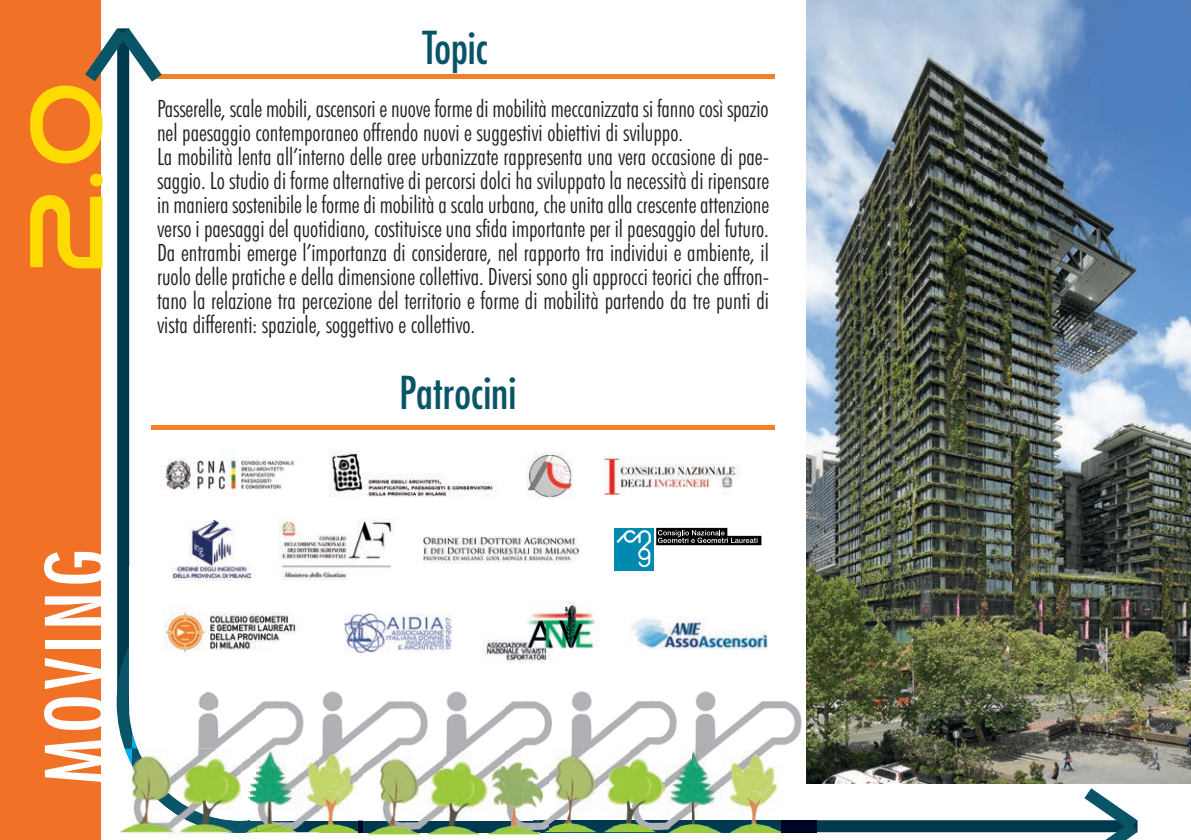
<style>
.page{position:relative;width:1191px;height:840px;background:#fff}
.page>*{position:absolute;margin:0;border:0;box-sizing:border-box;transform-origin:0 0}
.t1{font:105.6px "Good Times";color:#ffdc01}
.t2{font:condensed 83.4px "Futura";letter-spacing:.05em;color:#fff}
.t3{font:condensed 44.2px "Futura";color:#0a5468}
.t4{font:300 condensed 24px/24px "Futura BT";color:#231f20}
</style>
<div class="page">
<div style="left:151px;top:74px;width:624px;height:5px;background:#f1822a"></div>
<img style="left:806px;top:0;width:385px;height:782px">
<hr style="left:151px;top:425px;width:624px;height:4px;background:#f1822a">
<div style="left:248px;top:819px;width:889px;height:12px;background:#00384e"></div>
<div style="left:117px;top:28px;width:12px;height:683px;background:#00384e"></div>
<svg style="left:117px;top:571px;width:15px;height:177px"></svg>
<div style="left:129px;top:566px;width:283px;height:140px;background:#fff"></div>
<svg style="left:1070px;top:776px;width:80px;height:63px"></svg>
<img style="left:137px;top:692px;width:113px;height:56px">
<img style="left:132px;top:732px;width:5px;height:16px">
<img style="left:250px;top:701px;width:54px;height:49px">
<img style="left:567px;top:691px;width:249px;height:128px">
<img style="left:664px;top:831px;width:152px;height:2px">
<img style="left:806px;top:678px;width:10px;height:104px">
<img style="left:780px;top:819px;width:36px;height:12px">
<img style="left:357px;top:831px;width:86px;height:4px">
<svg style="left:357px;top:820px;width:7px;height:11px"></svg>
<img style="left:322px;top:691px;width:59px;height:129px">
<img style="left:241px;top:750px;width:116px;height:83px">
<img style="left:381px;top:691px;width:171px;height:59px">
<img style="left:120px;top:748px;width:12px;height:85px">
<img style="left:125px;top:748px;width:7px;height:17px">
<img style="left:132px;top:820px;width:109px;height:16px">
<img style="left:132px;top:748px;width:108px;height:84px">
<img style="left:257px;top:820px;width:35px;height:11px">
<img style="left:364px;top:750px;width:17px;height:85px">
<img style="left:443px;top:750px;width:63px;height:85px">
<img style="left:506px;top:750px;width:34px;height:69px">
<img style="left:506px;top:831px;width:34px;height:4px">
<img style="left:506px;top:819px;width:34px;height:12px">
<img style="left:381px;top:750px;width:62px;height:81px">
<img style="left:548px;top:819px;width:82px;height:14px">
<img style="left:630px;top:748px;width:34px;height:85px">
<img style="left:540px;top:748px;width:27px;height:71px">
<svg style="left:540px;top:819px;width:8px;height:14px"></svg>
<img style="left:665px;top:750px;width:115px;height:83px">
<div style="left:0;top:0;width:101px;height:839px;background:#f17126"></div>
<img style="left:160px;top:450px;width:135px;height:41px">
<img style="left:330px;top:450px;width:164px;height:47px">
<img style="left:527px;top:452px;width:46px;height:45px">
<img style="left:423px;top:536px;width:157px;height:27px">
<img style="left:279px;top:519px;width:115px;height:61px">
<img style="left:602px;top:456px;width:137px;height:38px">
<img style="left:172px;top:520px;width:78px;height:60px">
<img style="left:165px;top:610px;width:132px;height:43px">
<div style="left:614px;top:527px;width:40px;height:43px;background:#008aaf"></div>
<svg style="left:616px;top:527px;width:145px;height:40px"></svg>
<img style="left:344px;top:613px;width:107px;height:39px">
<img style="left:483px;top:601px;width:114px;height:62px">
<img style="left:631px;top:618px;width:137px;height:31px">
<svg style="left:85px;top:28px;width:77px;height:67px"></svg>
<h1 class="t1" style="left:17px;top:274px;width:194px;rotate:-90deg">2.0</h1>
<h3 class="t3" style="left:422px;top:27px;width:67px">Topic</h3>
<p class="t4" style="left:157px;top:97px;width:613px">Passerelle, scale mobili, ascensori e nuove forme di mobilità meccanizzata si fanno così spazio nel paesaggio contemporaneo offrendo nuovi e suggestivi obiettivi di sviluppo.<br>La mobilità lenta all’interno delle aree urbanizzate rappresenta una vera occasione di pae&shy;saggio. Lo studio di forme alternative di percorsi dolci ha sviluppato la necessità di ripensare in maniera sostenibile le forme di mobilità a scala urbana, che unita alla crescente attenzione verso i paesaggi del quotidiano, costituisce una sfida importante per il paesaggio del futuro.<br>Da entrambi emerge l’importanza di considerare, nel rapporto tra individui e ambiente, il ruolo delle pratiche e della dimensione collettiva. Diversi sono gli approcci teorici che affron&shy;tano la relazione tra percezione del territorio e forme di mobilità partendo da tre punti di vista differenti: spaziale, soggettivo e collettivo.</p>
<h3 class="t3" style="left:399px;top:371px;width:119px">Patrocini</h3>
<h2 class="t2" style="left:38px;top:784px;width:237px;rotate:-90deg">MOVING</h2>
</div>
